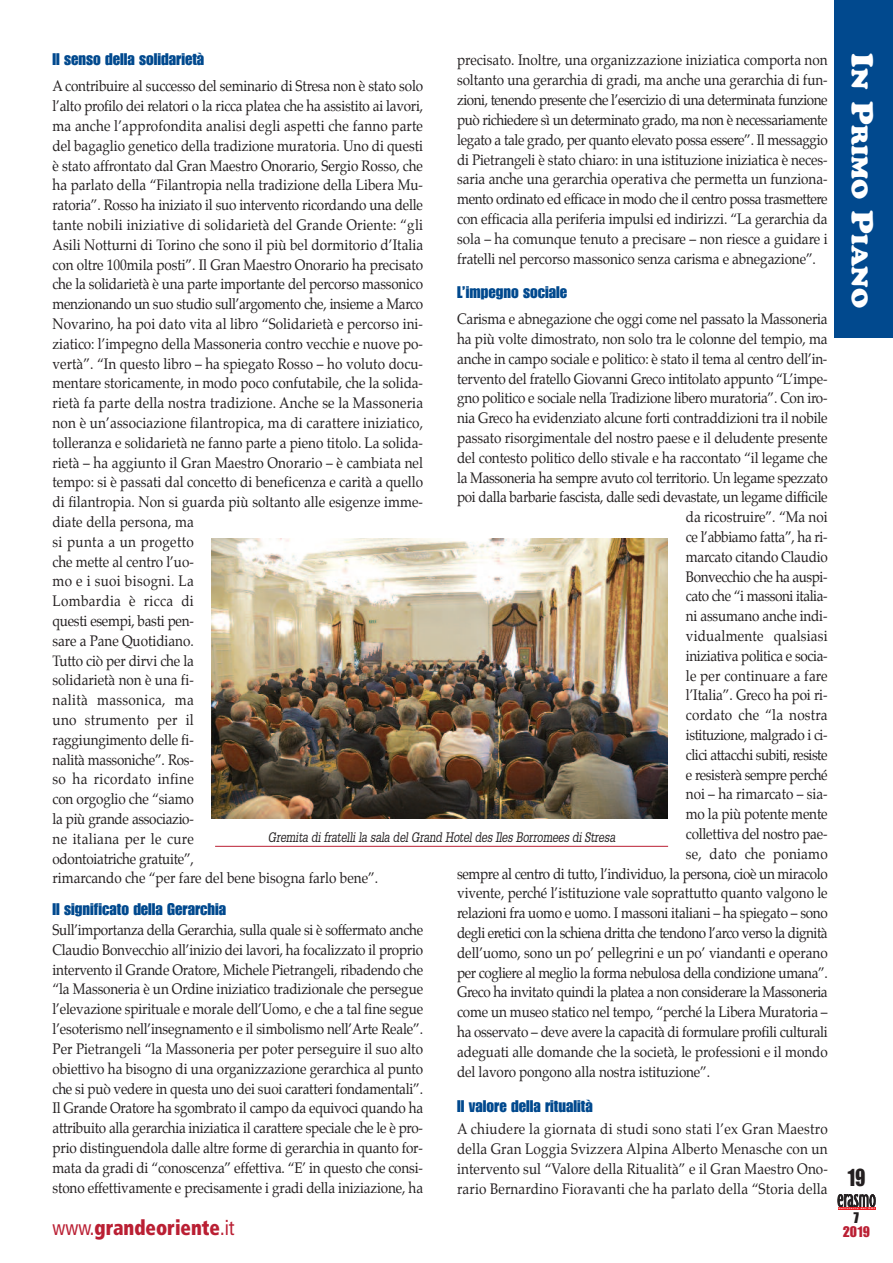
<style>
.page{position:relative;width:893px;height:1263px;background:#fff}
.page>*{position:absolute;margin:0;border:0;box-sizing:border-box;transform-origin:0 0}
.t1{font:24px "Impact";color:#231f20;scale:.9 1}
.t2{font:22.5px "Cooper Black Std";color:#fff;scale:1.1 1}
.t3{font:900 condensed 21px "Frutiger";color:#ba1f33;scale:.9 1}
.t4{font:16.5px "Impact";color:#01498e}
.t5{font:15px/19.8px "Palatino";letter-spacing:-.01em;color:#231f20;text-align:justify;scale:.9 1}
.t6{font:15px "Palatino";letter-spacing:-.03em;color:#231f20;scale:.9 1}
.t7{font:15px "Palatino";letter-spacing:-.035em;color:#231f20;scale:.9 1}
.t8{font:15px "Palatino";letter-spacing:.015em;color:#231f20;scale:.9 1}
.t9{font:15px "Impact";color:#ba1f33}
.t10{font:15px "Impact";color:#231f20}
.t11{font:italic 13.5px "Glypha";letter-spacing:-.015em;color:#231f20;scale:.8 1}
.t12{font:700 2.1px "Officina Sans";letter-spacing:.2em;color:#fff;scale:1.53 1}
.s1{font-weight:400}
.s2{font-size:30px}
</style>
<div class="page">
<div style="left:834px;top:0;width:59px;height:338px;background:#01498e"></div>
<img style="left:212px;top:538px;width:456px;height:280px">
<hr style="left:215px;top:846px;width:453px;height:1px;background:#ba1f33">
<svg style="left:838px;top:1194px;width:38px;height:13px"></svg>
<hr style="left:838px;top:1207px;width:37px;height:2px;background:#ee1d23">
<p class="t4" style="left:53px;top:53px;width:153px">Il senso della solidarietà</p>
<p class="t5" style="left:53px;top:77px;width:413px;text-align:left">A contribuire al successo del seminario di Stresa non è stato solo l’alto profilo dei relatori o la ricca platea che ha assistito ai lavori, ma anche l’approfondita analisi degli aspetti che fanno parte del bagaglio genetico della tradizione muratoria. Uno di questi è stato affrontato dal Gran Maestro Onorario, Sergio Rosso, che ha parlato della “Filantropia nella tradizione della Libera Mu&shy;ratoria”. Rosso ha iniziato il suo intervento ricordando una delle tante nobili iniziative di solidarietà del Grande Oriente: “gli Asili Notturni di Torino che sono il più bel dormitorio d’Italia con oltre 100mila posti”. Il Gran Maestro Onorario ha precisato che la solidarietà è una parte importante del percorso massonico menzionando un suo studio sull’argomento che, insieme a Marco Novarino, ha poi dato vita al libro “Solidarietà e percorso ini&shy;ziatico: l’impegno della Massoneria contro vecchie e nuove po&shy;vertà”. “In questo libro – ha spiegato Rosso – ho voluto docu&shy;mentare storicamente, in modo poco confutabile, che la solida&shy;rietà fa parte della nostra tradizione. Anche se la Massoneria non è un’associazione filantropica, ma di carattere iniziatico, tolleranza e solidarietà ne fanno parte a pieno titolo. La solida&shy;rietà – ha aggiunto il Gran Maestro Onorario – è cambiata nel tempo: si è passati dal concetto di beneficenza e carità a quello di filantropia. Non si guarda più soltanto alle esigenze imme&shy;diate della persona, ma<br>si punta a un progetto<br>che mette al centro l’uo-<br>mo e i suoi bisogni. La<br>Lombardia è ricca di<br>questi esempi, basti pen-<br>sare a Pane Quotidiano.<br>Tutto ciò per dirvi che la<br>solidarietà non è una fi-<br>nalità massonica, ma<br>uno strumento per il<br>raggiungimento delle fi-<br>nalità massoniche”. Ros-<br>so ha ricordato infine<br>con orgoglio che “siamo<br>la più grande associazio-<br>ne italiana per le cure<br>odontoiatriche gratuite”,<br>rimarcando che “per fare del bene bisogna farlo bene”.</p>
<p class="t4" style="left:53px;top:903px;width:175px">Il significato della Gerarchia</p>
<p class="t5" style="left:53px;top:921px;width:413px">Sull’importanza della Gerarchia, sulla quale si è soffermato anche Claudio Bonvecchio all’inizio dei lavori, ha focalizzato il proprio intervento il Grande Oratore, Michele Pietrangeli, ribadendo che “la Massoneria è un Ordine iniziatico tradizionale che persegue l’elevazione spirituale e morale dell’Uomo, e che a tal fine segue l’esoterismo nell’insegnamento e il simbolismo nell’Arte Reale”.<br>Per Pietrangeli “la Massoneria per poter perseguire il suo alto obiettivo ha bisogno di una organizzazione gerarchica al punto che si può vedere in questa uno dei suoi caratteri fondamentali”.<br>Il Grande Oratore ha sgombrato il campo da equivoci quando ha attribuito alla gerarchia iniziatica il carattere speciale che le è pro&shy;prio distinguendola dalle altre forme di gerarchia in quanto for&shy;mata da gradi di “conoscenza” effettiva. “E’ in questo che consi&shy;stono effettivamente e precisamente i gradi della iniziazione, ha</p>
<p class="t5" style="left:457px;top:51px;width:413px">precisato. Inoltre, una organizzazione iniziatica comporta non soltanto una gerarchia di gradi, ma anche una gerarchia di fun&shy;zioni, tenendo presente che l’esercizio di una determinata funzione può richiedere sì un determinato grado, ma non è necessariamente legato a tale grado, per quanto elevato possa essere”. Il messaggio di Pietrangeli è stato chiaro: in una istituzione iniziatica è neces&shy;saria anche una gerarchia operativa che permetta un funziona&shy;mento ordinato ed efficace in modo che il centro possa trasmettere con efficacia alla periferia impulsi ed indirizzi. “La gerarchia da sola – ha comunque tenuto a precisare – non riesce a guidare i fratelli nel percorso massonico senza carisma e abnegazione”.</p>
<p class="t4" style="left:457px;top:286px;width:111px">L’impegno sociale</p>
<p class="t5" style="left:457px;top:310px;width:413px">Carisma e abnegazione che oggi come nel passato la Massoneria</p>
<p class="t5" style="left:457px;top:330px;width:413px">ha più volte dimostrato, non solo tra le colonne del tempio, ma</p>
<p class="t5" style="left:457px;top:350px;width:413px">anche in campo sociale e politico: è stato il tema al centro dell’in-</p>
<p class="t5" style="left:457px;top:370px;width:413px">tervento del fratello Giovanni Greco intitolato appunto “L’impe-</p>
<p class="t5" style="left:457px;top:389px;width:413px">gno politico e sociale nella Tradizione libero muratoria”. Con iro-</p>
<p class="t5" style="left:457px;top:409px;width:413px">nia Greco ha evidenziato alcune forti contraddizioni tra il nobile</p>
<p class="t5" style="left:457px;top:429px;width:413px">passato risorgimentale del nostro paese e il deludente presente</p>
<p class="t5" style="left:457px;top:449px;width:413px">del contesto politico dello stivale e ha raccontato “il legame che</p>
<p class="t5" style="left:457px;top:469px;width:413px">la Massoneria ha sempre avuto col territorio. Un legame spezzato</p>
<p class="t5" style="left:457px;top:488px;width:413px">poi dalla barbarie fascista, dalle sedi devastate, un legame difficile</p>
<p class="t5" style="left:686px;top:508px;width:159px">da ricostruire”. “Ma noi</p>
<p class="t5" style="left:686px;top:528px;width:159px">ce l’abbiamo fatta”, ha ri-</p>
<p class="t5" style="left:686px;top:548px;width:159px">marcato citando Claudio</p>
<p class="t6" style="left:686px;top:569px;width:159px">Bonvecchio che ha auspi-</p>
<p class="t6" style="left:686px;top:589px;width:159px">cato che “i massoni italia-</p>
<p class="t5" style="left:686px;top:607px;width:159px">ni assumano anche indi-</p>
<p class="t8" style="left:686px;top:629px;width:159px">vidualmente qualsiasi</p>
<p class="t5" style="left:686px;top:647px;width:159px">iniziativa politica e socia-</p>
<p class="t8" style="left:686px;top:668px;width:159px">le per continuare a fare</p>
<p class="t5" style="left:686px;top:686px;width:159px">l’Italia”. Greco ha poi ri-</p>
<p class="t8" style="left:686px;top:708px;width:159px">cordato che “la nostra</p>
<p class="t6" style="left:686px;top:728px;width:159px">istituzione, malgrado i ci-</p>
<p class="t7" style="left:686px;top:747px;width:159px">clici attacchi subiti, resiste</p>
<p class="t5" style="left:686px;top:766px;width:159px">e resisterà sempre perché</p>
<p class="t5" style="left:686px;top:785px;width:159px">noi – ha rimarcato – sia-</p>
<p class="t5" style="left:686px;top:805px;width:159px">mo la più potente mente</p>
<p class="t5" style="left:686px;top:825px;width:159px">collettiva del nostro pae-</p>
<p class="t8" style="left:686px;top:846px;width:159px">se, dato che poniamo</p>
<p class="t5" style="left:457px;top:865px;width:413px">sempre al centro di tutto, l’individuo, la persona, cioè un miracolo</p>
<p class="t5" style="left:457px;top:884px;width:413px">vivente, perché l’istituzione vale soprattutto quanto valgono le</p>
<p class="t5" style="left:457px;top:904px;width:413px">relazioni fra uomo e uomo. I massoni italiani – ha spiegato – sono</p>
<p class="t7" style="left:457px;top:926px;width:413px">degli eretici con la schiena dritta che tendono l’arco verso la dignità</p>
<p class="t5" style="left:457px;top:944px;width:413px">dell’uomo, sono un po’ pellegrini e un po’ viandanti e operano</p>
<p class="t6" style="left:457px;top:965px;width:413px">per cogliere al meglio la forma nebulosa della condizione umana”.</p>
<p class="t6" style="left:457px;top:985px;width:413px">Greco ha invitato quindi la platea a non considerare la Massoneria</p>
<p class="t5" style="left:457px;top:1003px;width:413px">come un museo statico nel tempo, “perché la Libera Muratoria –</p>
<p class="t5" style="left:457px;top:1023px;width:413px">ha osservato – deve avere la capacità di formulare profili culturali</p>
<p class="t5" style="left:457px;top:1043px;width:413px">adeguati alle domande che la società, le professioni e il mondo</p>
<p class="t5" style="left:457px;top:1063px;width:283px">del lavoro pongono alla nostra istituzione”.</p>
<p class="t4" style="left:457px;top:1101px;width:137px">Il valore della ritualità</p>
<p class="t5" style="left:457px;top:1120px;width:413px">A chiudere la giornata di studi sono stati l’ex Gran Maestro della Gran Loggia Svizzera Alpina Alberto Menasche con un intervento sul “Valore della Ritualità” e il Gran Maestro Ono&shy;rario Bernardino Fioravanti che ha parlato della “Storia della</p>
<p class="t11" style="left:268px;top:829px;width:436px">Gremita di fratelli la sala del Grand Hotel des Iles Borromees di Stresa</p>
<h3 class="t3" style="left:53px;top:1219px;width:204px"><span class="s1">www.</span>grandeoriente<span class="s1">.it</span></h3>
<h2 class="t2" style="left:868px;top:53px;width:233px;rotate:90deg"><span class="s2">I</span>N <span class="s2">P</span>RIMO <span class="s2">P</span>IANO</h2>
<h1 class="t1" style="left:847px;top:1169px;width:22px">19</h1>
<p class="t12" style="left:838px;top:1207px;width:25px">Notiziario del GOI</p>
<p class="t10" style="left:853px;top:1212px;width:7px">7</p>
<p class="t9" style="left:843px;top:1226px;width:29px">2019</p>
</div>
